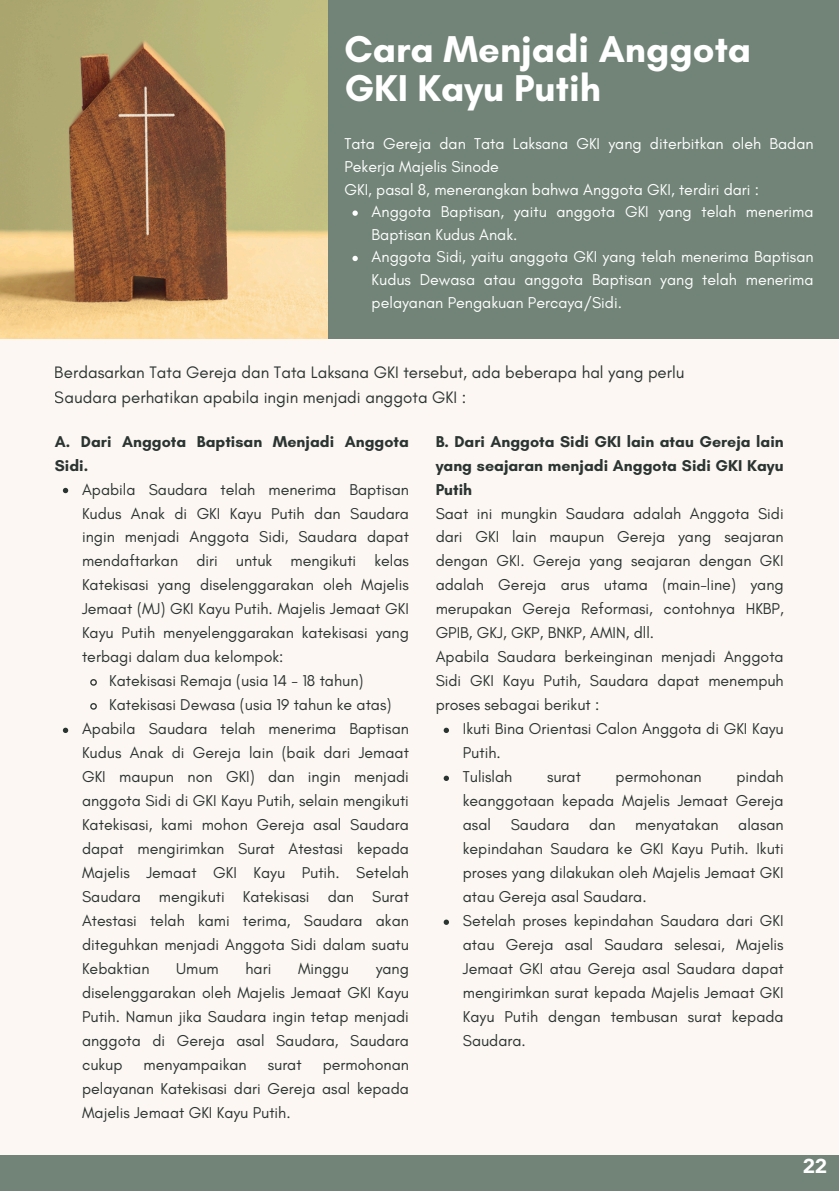
<style>
.page{position:relative;width:839px;height:1191px;background:#fff}
.page>*{position:absolute;margin:0;border:0;box-sizing:border-box;transform-origin:0 0}
.t1{font:700 38px/39px "Glacial Indifference";color:#fff}
.t2{font:700 20px "TT Interphases";color:#fff}
.t3{font:17px/25.4px "Glacial Indifference";color:#2a3431}
.t4{font:16px/24px "Glacial Indifference";color:#2a3431}
.t5{font:16px/22.6px "Glacial Indifference";color:#fff}
.t6{font:700 16px/24px "Glacial Indifference";color:#2a3431}
</style>
<div class="page">
<div style="left:0;top:0;width:838px;height:1190px;background:#fdf7f3"></div>
<div style="left:0;top:0;width:838px;height:339px;background:#718477"></div>
<div style="left:0;top:1155px;width:838px;height:36px;background:#718477"></div>
<img style="left:0;top:0;width:327px;height:339px">
<svg style="left:352px;top:210px;width:6px;height:6px"></svg>
<svg style="left:352px;top:256px;width:6px;height:5px"></svg>
<svg style="left:63px;top:488px;width:5px;height:5px"></svg>
<svg style="left:90px;top:679px;width:7px;height:7px"></svg>
<svg style="left:90px;top:703px;width:7px;height:7px"></svg>
<svg style="left:63px;top:728px;width:5px;height:5px"></svg>
<svg style="left:443px;top:728px;width:6px;height:5px"></svg>
<svg style="left:443px;top:776px;width:6px;height:5px"></svg>
<svg style="left:443px;top:920px;width:6px;height:5px"></svg>
<h1 class="t1" style="left:344px;top:29px;width:408px">Cara Menjadi Anggota<br>GKI Kayu Putih</h1>
<p class="t5" style="left:344px;top:132px;width:470px">Tata Gereja dan Tata Laksana GKI yang diterbitkan oleh Badan<br>Pekerja Majelis Sinode<br>GKI, pasal 8, menerangkan bahwa Anggota GKI, terdiri dari :</p>
<p class="t5" style="left:371px;top:200px;width:443px">Anggota Baptisan, yaitu anggota GKI yang telah menerima Baptisan Kudus Anak.<br>Anggota Sidi, yaitu anggota GKI yang telah menerima Baptisan Kudus Dewasa atau anggota Baptisan yang telah menerima pelayanan Pengakuan Percaya/Sidi.</p>
<p class="t3" style="left:55px;top:359px;width:631px">Berdasarkan Tata Gereja dan Tata Laksana GKI tersebut, ada beberapa hal yang perlu<br>Saudara perhatikan apabila ingin menjadi anggota GKI :</p>
<p class="t6" style="left:55px;top:429px;width:355px">A. Dari Anggota Baptisan Menjadi Anggota<br>Sidi.</p>
<p class="t4" style="left:82px;top:477px;width:328px">Apabila Saudara telah menerima Baptisan</p>
<p class="t4" style="left:82px;top:501px;width:328px">Kudus Anak di GKI Kayu Putih dan Saudara</p>
<p class="t4" style="left:82px;top:525px;width:328px">ingin menjadi Anggota Sidi, Saudara dapat</p>
<p class="t4" style="left:82px;top:549px;width:328px">mendaftarkan diri untuk mengikuti kelas</p>
<p class="t4" style="left:82px;top:573px;width:328px">Katekisasi yang diselenggarakan oleh Majelis</p>
<p class="t4" style="left:82px;top:597px;width:328px">Jemaat (MJ) GKI Kayu Putih. Majelis Jemaat GKI</p>
<p class="t4" style="left:82px;top:621px;width:328px">Kayu Putih menyelenggarakan katekisasi yang</p>
<p class="t4" style="left:82px;top:645px;width:203px">terbagi dalam dua kelompok:</p>
<p class="t4" style="left:109px;top:669px;width:255px">Katekisasi Remaja (usia 14 - 18 tahun)</p>
<p class="t4" style="left:109px;top:693px;width:284px">Katekisasi Dewasa (usia 19 tahun ke atas)</p>
<p class="t4" style="left:82px;top:717px;width:328px">Apabila Saudara telah menerima Baptisan</p>
<p class="t4" style="left:82px;top:741px;width:328px">Kudus Anak di Gereja lain (baik dari Jemaat</p>
<p class="t4" style="left:82px;top:765px;width:328px">GKI maupun non GKI) dan ingin menjadi</p>
<p class="t4" style="left:82px;top:789px;width:328px">anggota Sidi di GKI Kayu Putih, selain mengikuti</p>
<p class="t4" style="left:82px;top:813px;width:328px">Katekisasi, kami mohon Gereja asal Saudara</p>
<p class="t4" style="left:82px;top:837px;width:328px">dapat mengirimkan Surat Atestasi kepada</p>
<p class="t4" style="left:82px;top:861px;width:328px">Majelis Jemaat GKI Kayu Putih. Setelah</p>
<p class="t4" style="left:82px;top:885px;width:328px">Saudara mengikuti Katekisasi dan Surat</p>
<p class="t4" style="left:82px;top:909px;width:328px">Atestasi telah kami terima, Saudara akan</p>
<p class="t4" style="left:82px;top:933px;width:328px">diteguhkan menjadi Anggota Sidi dalam suatu</p>
<p class="t4" style="left:82px;top:957px;width:69px">Kebaktian</p>
<p class="t4" style="left:176px;top:957px;width:44px">Umum</p>
<p class="t4" style="left:245px;top:957px;width:27px">hari</p>
<p class="t4" style="left:298px;top:957px;width:52px">Minggu</p>
<p class="t6" style="left:435px;top:429px;width:349px;text-align:justify">B. Dari Anggota Sidi GKI lain atau Gereja lain yang seajaran menjadi Anggota Sidi GKI Kayu Putih</p>
<p class="t4" style="left:435px;top:501px;width:349px">Saat ini mungkin Saudara adalah Anggota Sidi dari GKI lain maupun Gereja yang seajaran dengan GKI. Gereja yang seajaran dengan GKI adalah Gereja arus utama (main-line) yang merupakan Gereja Reformasi, contohnya HKBP, GPIB, GKJ, GKP, BNKP, AMIN, dll.<br>Apabila Saudara berkeinginan menjadi Anggota Sidi GKI Kayu Putih, Saudara dapat menempuh proses sebagai berikut :</p>
<p class="t4" style="left:463px;top:717px;width:322px">Ikuti Bina Orientasi Calon Anggota di GKI Kayu<br>Putih.<br>Tulislah</p>
<p class="t4" style="left:463px;top:765px;width:322px;text-indent:273px">pindah keanggotaan kepada Majelis Jemaat Gereja asal Saudara dan menyatakan alasan kepindahan Saudara ke GKI Kayu Putih. Ikuti proses yang dilakukan oleh Majelis Jemaat GKI atau Gereja asal Saudara.<br>Setelah proses kepindahan Saudara dari GKI atau Gereja asal Saudara selesai, Majelis Jemaat GKI atau Gereja asal Saudara dapat mengirimkan surat kepada Majelis Jemaat GKI Kayu Putih dengan tembusan surat kepada Saudara.</p>
<p class="t4" style="left:547px;top:765px;width:35px">surat</p>
<p class="t4" style="left:615px;top:765px;width:88px">permohonan</p>
<p class="t4" style="left:82px;top:957px;width:328px;text-align:justify;text-indent:293px">yang diselenggarakan oleh Majelis Jemaat GKI Kayu Putih. Namun jika Saudara ingin tetap menjadi anggota di Gereja asal Saudara, Saudara cukup</p>
<p class="t4" style="left:82px;top:1053px;width:328px;text-align:justify;text-indent:241px">permohonan pelayanan Katekisasi dari Gereja asal kepada Majelis Jemaat GKI Kayu Putih.</p>
<p class="t4" style="left:144px;top:1053px;width:105px">menyampaikan</p>
<p class="t4" style="left:268px;top:1053px;width:35px">surat</p>
<p class="t2" style="left:803px;top:1153px;width:25px">22</p>
</div>
